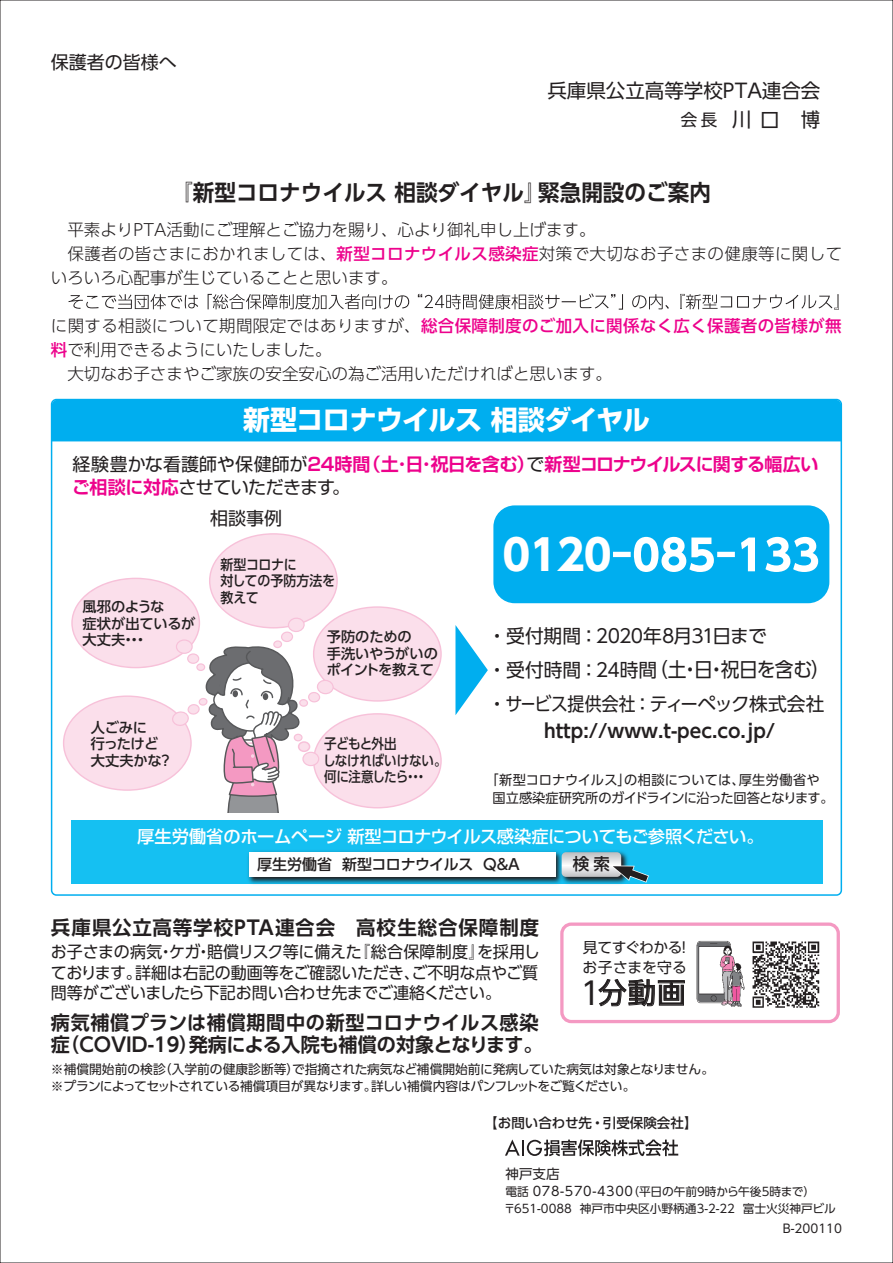
<style>
.page{position:relative;width:893px;height:1263px;background:#fff}
.page>*{position:absolute;margin:0;border:0;box-sizing:border-box;transform-origin:0 0}
.t1{font:700 42px "UD Shin Go Pro";color:#fff}
.t2{font:28.05px "UD Shin Go Pro";color:#231f20}
.t3{font:700 27px "Shin Go Pr 6";letter-spacing:-.02em;color:#fff}
.t4{font:700 22.5px "UD Shin Go Pro De";color:#231f20;scale:.96 1}
.t5{font:19.95px "UD Shin Go Pro";letter-spacing:-.025em;color:#231f20;scale:.94 1}
.t6{font:700 19.5px/22.5px "UD Shin Go Pro De";color:#231f20}
.t7{font:700 19.5px "UD Shin Go Pro De";letter-spacing:.045em;color:#231f20}
.t8{font:19.5px/29.7px "UD Shin Go Pro";color:#231f20;text-align:right}
.t9{font:18.75px "UD Shin Go Pro";letter-spacing:-.03em;color:#231f20}
.t10{font:700 18.75px "UD Shin Go Pro De";color:#231f20}
.t11{font:700 18px "Shin Go Pr 6 De";letter-spacing:-.045em;color:#ed028c}
.t12{font:18px "Shin Go Pr 6";letter-spacing:-.025em;color:#231f20}
.t13{font:18px "UD Shin Go Pro";color:#231f20}
.t14{font:500 17.25px "Shin Go Pr 6";letter-spacing:-.025em;color:#fff}
.t15{font:300 16.5px/24px "UD Shin Go Pro";color:#231f20}
.t16{font:16.5px/20.4px "UD Shin Go Pro";letter-spacing:-.015em;color:#231f20;text-align:justify}
.t17{font:300 16.5px "UD Shin Go Pro";letter-spacing:.02em;color:#231f20}
.t18{font:500 16.5px "UD Shin Go Pro";color:#231f20}
.t19{font:500 15px "UD Shin Go Pro";letter-spacing:-.015em;color:#231f20}
.t20{font:14.85px/19.6px "UD Shin Go Pro";letter-spacing:-.02em;color:#231f20}
.t21{font:500 14.25px/16.5px "UD Shin Go Pro";letter-spacing:-.02em;color:#231f20}
.t22{font:500 14.25px/16.5px "UD Shin Go Pro";letter-spacing:-.02em;color:#231f20;scale:.88 1}
.t23{font:500 14.25px/16.5px "UD Shin Go Pro";letter-spacing:-.02em;color:#231f20;scale:.91 1}
.t24{font:13.5px/18px "UD Shin Go Pro";color:#231f20}
.t25{font:500 13.5px "UD Shin Go Pro";color:#231f20}
.t26{font:12.75px/17.1px "UD Shin Go Pro";letter-spacing:-.015em;color:#231f20}
.t27{font:12px "UD Shin Go Pro";color:#231f20}
.t28{font:11.7px/17px "UD Shin Go Pro";color:#231f20}
.s1{font-size:16.5px}
.s2{font-weight:500;color:#ed028c}
.s3{font-family:"Shin Go Pr 6";font-weight:400;color:#231f20}
.s4{font-family:"Shin Go Pr 6";font-weight:500}
.s5{font-family:"Shin Go Pr 6 De";font-weight:700;color:#ed028c}
.s6{font-size:18.75px}
.s7{font-size:31.2px}
.s8{font-size:12.9px}
</style>
<div class="page">
<svg style="left:69px;top:293px;width:770px;height:17px"></svg>
<svg style="left:505px;top:1139px;width:173px;height:17px"></svg>
<div style="left:560px;top:922px;width:280px;height:101px;border:3px solid #f499c2;border-radius:9px"></div>
<img style="left:696px;top:940px;width:49px;height:67px">
<svg style="left:598px;top:979px;width:87px;height:27px"></svg>
<img style="left:752px;top:941px;width:68px;height:67px">
<div style="left:52px;top:400px;width:789px;height:41px;background:#00aeef"></div>
<div style="left:71px;top:820px;width:752px;height:64px;background:#15c0f2"></div>
<img style="left:248px;top:851px;width:310px;height:33px">
<div style="left:249px;top:852px;width:306px;height:25px;background:#fff"></div>
<img style="left:558px;top:851px;width:64px;height:33px">
<svg style="left:562px;top:852px;width:87px;height:31px"></svg>
<svg style="left:71px;top:578px;width:129px;height:90px"></svg>
<svg style="left:63px;top:695px;width:137px;height:96px"></svg>
<div style="left:199px;top:698px;width:8px;height:7px;background:#fbdfeb;border-radius:3px"></div>
<div style="left:198px;top:698px;width:10px;height:8px;border:1px solid #f7c1d9;border-radius:3px"></div>
<div style="left:176px;top:640px;width:16px;height:13px;background:#fbdfeb;border-radius:50%"></div>
<div style="left:176px;top:639px;width:17px;height:15px;border:1px solid #f7c1d9;border-radius:50%"></div>
<div style="left:188px;top:654px;width:11px;height:9px;background:#fbdfeb;border-radius:50%"></div>
<div style="left:187px;top:653px;width:12px;height:11px;border:1px solid #f7c1d9;border-radius:50%"></div>
<div style="left:197px;top:664px;width:8px;height:6px;background:#fbdfeb;border-radius:50%"></div>
<div style="left:196px;top:663px;width:9px;height:8px;border:1px solid #f7c1d9;border-radius:50%"></div>
<svg style="left:206px;top:533px;width:236px;height:280px"></svg>
<div style="left:317px;top:680px;width:16px;height:14px;background:#fbdfeb;border-radius:50%"></div>
<div style="left:317px;top:679px;width:17px;height:16px;border:1px solid #f7c1d9;border-radius:50%"></div>
<div style="left:308px;top:692px;width:12px;height:10px;background:#fbdfeb;border-radius:50%"></div>
<div style="left:308px;top:692px;width:12px;height:11px;border:1px solid #f7c1d9;border-radius:50%"></div>
<div style="left:300px;top:699px;width:8px;height:7px;background:#fbdfeb;border-radius:50%"></div>
<div style="left:299px;top:699px;width:9px;height:8px;border:1px solid #f7c1d9;border-radius:50%"></div>
<div style="left:493px;top:505px;width:336px;height:98px;background:#00aeef;border-radius:21px"></div>
<svg style="left:613px;top:537px;width:205px;height:35px"></svg>
<svg style="left:455px;top:625px;width:33px;height:90px"></svg>
<p class="t13" style="left:51px;top:48px;width:128px">保護者の皆様へ</p>
<p class="t8" style="left:547px;top:75px;width:275px">兵庫県公立高等学校PTA連合会<span class="s1">会長</span> 川 口　博</p>
<h3 class="t4" style="left:171px;top:174px;width:564px">『新型コロナウイルス 相談ダイヤル』緊急開設のご案内</h3>
<p class="t15" style="left:51px;top:217px;width:546px">　平素よりPTA活動にご理解とご協力を賜り、心より御礼申し上げます。</p>
<p class="t17" style="left:67px;top:240px;width:776px">保護者の皆さまにおかれましては、<span class="s2">新型コロナウイルス感染症</span>対策で大切なお子さまの健康等に関して</p>
<p class="t15" style="left:51px;top:265px;width:348px">いろいろ心配事が生じていることと思います。</p>
<p class="t15" style="left:51px;top:313px;width:792px">に関する相談について期間限定ではありますが、<span class="s2">総合保障制度のご加入に関係なく広く保護者の皆様が無料</span>で利用できるようにいたしました。<br>　大切なお子さまやご家族の安全安心の為ご活用いただければと思います。</p>
<h3 class="t3" style="left:243px;top:399px;width:408px">新型コロナウイルス 相談ダイヤル</h3>
<p class="t11" style="left:72px;top:449px;width:748px"><span class="s3">経験豊かな看護師や保健師が</span>24時間（土<span class="s4">・</span>日<span class="s4">・</span>祝日を含む）<span class="s3">で</span>新型コロナウイルスに関する幅広い</p>
<p class="t12" style="left:72px;top:473px;width:280px"><span class="s5">ご相談に対応</span>させていただきます。</p>
<p class="t21" style="left:83px;top:598px;width:114px">風邪のような<br>症状が出ているが大丈夫・・・</p>
<p class="t12" style="left:210px;top:503px;width:74px">相談事例</p>
<p class="t23" style="left:221px;top:556px;width:127px">新型コロナに<br>対しての予防方法を教えて</p>
<p class="t21" style="left:326px;top:628px;width:113px">予防のための<br>手洗いやうがいのポイントを教えて</p>
<p class="t21" style="left:91px;top:719px;width:83px">人ごみに<br>行ったけど大丈夫かな？</p>
<p class="t22" style="left:323px;top:735px;width:142px">子どもと外出<br>しなければいけない。何に注意したら・・・</p>
<h1 class="t1" style="left:496px;top:521px;width:125px">０１２０</h1>
<p class="t9" style="left:488px;top:621px;width:280px">・受付期間：2020年8月31日まで</p>
<p class="t5" style="left:488px;top:653px;width:365px"><span class="s6">・受付時間：24時間</span>（土・日・祝日を含む）</p>
<p class="t9" style="left:488px;top:689px;width:338px">・サービス提供会社：ティーペック株式会社</p>
<p class="t10" style="left:488px;top:716px;width:289px">　　　http://www.t-pec.co.jp/</p>
<p class="t24" style="left:493px;top:770px;width:343px;text-indent:-7px">「新型コロナウイルス」の相談については、厚生労働省や国立感染症研究所のガイドラインに沿った回答となります。</p>
<p class="t14" style="left:137px;top:822px;width:628px">厚生労働省のホームページ 新型コロナウイルス感染症についてもご参照ください。</p>
<p class="t19" style="left:257px;top:852px;width:264px">厚生労働省 新型コロナウイルス Q&amp;A</p>
<p class="t18" style="left:573px;top:851px;width:39px">検索</p>
<p class="t7" style="left:51px;top:912px;width:490px">兵庫県公立高等学校PTA連合会　高校生総合保障制度</p>
<p class="t20" style="left:583px;top:937px;width:106px">見てすぐわかる!お子さまを守る</p>
<h2 class="t2" style="left:580px;top:970px;width:107px"><span class="s7">1</span>分動画</h2>
<p class="t16" style="left:51px;top:941px;width:491px">お子さまの病気・ケガ・賠償リスク等に備えた『総合保障制度』を採用しております。詳細は右記の動画等をご確認いただき、ご不明な点やご質問等がございましたら下記お問い合わせ先までご連絡ください。</p>
<p class="t6" style="left:51px;top:1011px;width:493px">病気補償プランは補償期間中の新型コロナウイルス感染症（COVID-19）発病による入院も補償の対象となります。</p>
<p class="t26" style="left:51px;top:1060px;width:665px">※補償開始前の検診（入学前の健康診断等）で指摘された病気など補償開始前に発病していた病気は対象となりません。※プランによってセットされている補償項目が異なります。詳しい補償内容はパンフレットをご覧ください。</p>
<p class="t25" style="left:484px;top:1112px;width:215px">【お問い合わせ先・引受保険会社】</p>
<p class="t24" style="left:505px;top:1164px;width:56px">神戸支店</p>
<p class="t28" style="left:504px;top:1183px;width:333px">電話 <span class="s8">078-570-4300</span>（平日の午前9時から午後5時まで）〒651-0088 神戸市中央区小野柄通3-2-22 富士火災神戸ビル</p>
<p class="t27" style="left:783px;top:1219px;width:61px">B-200110</p>
</div>
